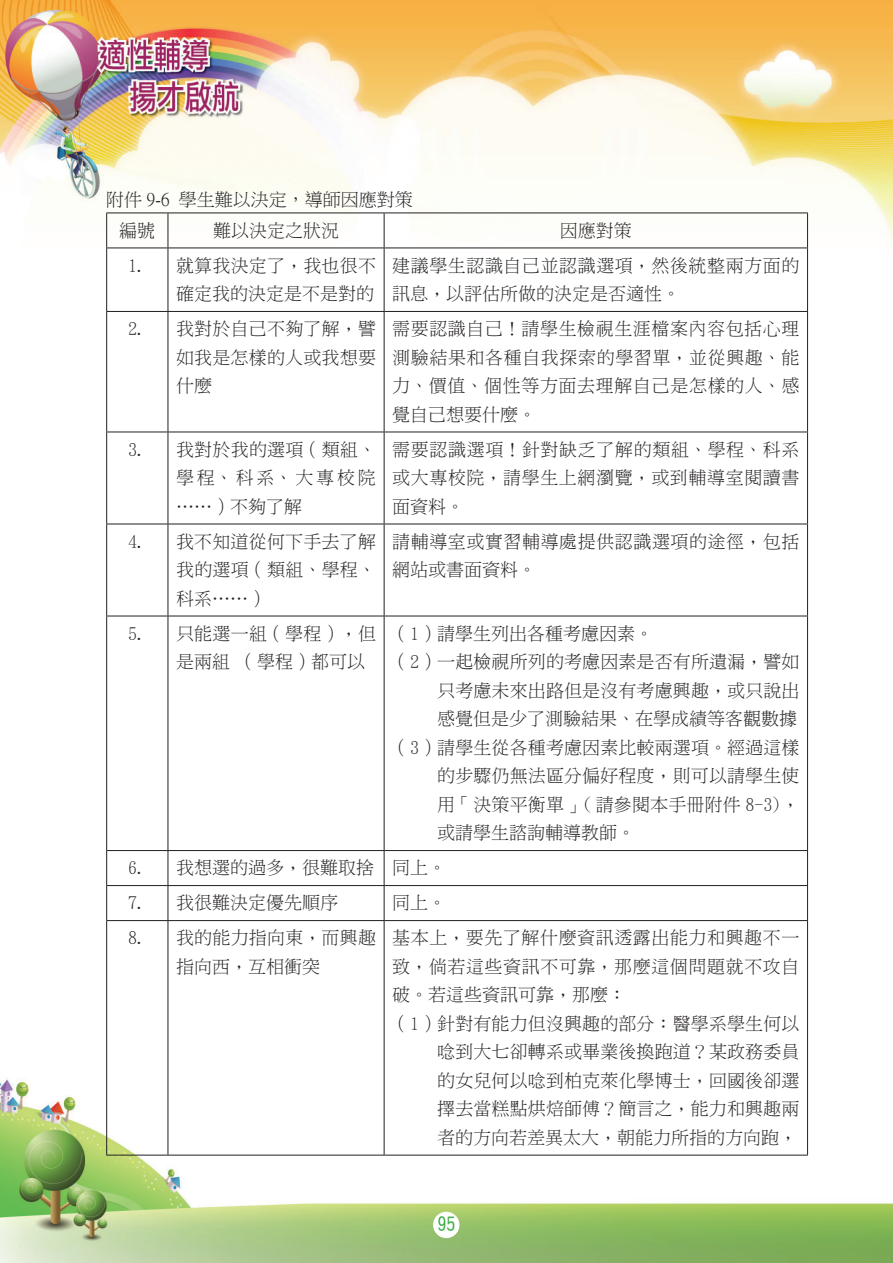
<style>
.page{position:relative;width:893px;height:1263px;background:#fff}
.page>*{position:absolute;margin:0;border:0;box-sizing:border-box;transform-origin:0 0}
.t1{font:18px/28.5px "DF Ming W3 WIN BF";letter-spacing:.005em;color:#231f20;text-align:justify}
.t2{font:18px/28.5px "DF Ming W3 WIN BF";letter-spacing:.03em;color:#231f20}
.t3{font:18px "DF Ming W3 WIN BF";letter-spacing:.035em;color:#231f20}
.t4{font:18px "P Ming Li U";color:#231f20}
.t5{font:18px "DF Yuan W7 WIN BF";color:#40ae49}
</style>
<div class="page">
<img style="left:0;top:0;width:893px;height:1263px">
<div style="left:433px;top:1212px;width:26px;height:26px;background:#fff;border-radius:50%"></div>
<hr style="left:106px;top:213px;width:62px;height:1px;background:#231f20">
<hr style="left:168px;top:213px;width:216px;height:1px;background:#231f20">
<hr style="left:384px;top:213px;width:424px;height:1px;background:#231f20">
<hr style="left:106px;top:248px;width:62px;height:1px;background:#231f20">
<hr style="left:168px;top:248px;width:216px;height:1px;background:#231f20">
<hr style="left:384px;top:248px;width:424px;height:1px;background:#231f20">
<hr style="left:106px;top:311px;width:62px;height:1px;background:#231f20">
<hr style="left:168px;top:311px;width:216px;height:1px;background:#231f20">
<hr style="left:384px;top:311px;width:424px;height:1px;background:#231f20">
<hr style="left:106px;top:432px;width:62px;height:1px;background:#231f20">
<hr style="left:168px;top:432px;width:216px;height:1px;background:#231f20">
<hr style="left:384px;top:432px;width:424px;height:1px;background:#231f20">
<hr style="left:106px;top:524px;width:62px;height:1px;background:#231f20">
<hr style="left:168px;top:524px;width:216px;height:1px;background:#231f20">
<hr style="left:384px;top:524px;width:424px;height:1px;background:#231f20">
<hr style="left:106px;top:616px;width:62px;height:1px;background:#231f20">
<hr style="left:168px;top:616px;width:216px;height:1px;background:#231f20">
<hr style="left:384px;top:616px;width:424px;height:1px;background:#231f20">
<hr style="left:106px;top:850px;width:62px;height:1px;background:#231f20">
<hr style="left:168px;top:850px;width:216px;height:1px;background:#231f20">
<hr style="left:384px;top:850px;width:424px;height:1px;background:#231f20">
<hr style="left:106px;top:885px;width:62px;height:1px;background:#231f20">
<hr style="left:168px;top:885px;width:216px;height:1px;background:#231f20">
<hr style="left:384px;top:885px;width:424px;height:1px;background:#231f20">
<hr style="left:106px;top:920px;width:62px;height:1px;background:#231f20">
<hr style="left:168px;top:920px;width:216px;height:1px;background:#231f20">
<hr style="left:384px;top:920px;width:424px;height:1px;background:#231f20">
<hr style="left:106px;top:1155px;width:62px;height:1px;background:#231f20">
<hr style="left:168px;top:1155px;width:216px;height:1px;background:#231f20">
<hr style="left:384px;top:1155px;width:424px;height:1px;background:#231f20">
<hr style="left:106px;top:213px;width:1px;height:35px;background:#231f20">
<hr style="left:106px;top:248px;width:1px;height:63px;background:#231f20">
<hr style="left:106px;top:312px;width:1px;height:120px;background:#231f20">
<hr style="left:106px;top:432px;width:1px;height:92px;background:#231f20">
<hr style="left:106px;top:524px;width:1px;height:92px;background:#231f20">
<hr style="left:106px;top:616px;width:1px;height:234px;background:#231f20">
<hr style="left:106px;top:851px;width:1px;height:34px;background:#231f20">
<hr style="left:106px;top:886px;width:1px;height:34px;background:#231f20">
<hr style="left:106px;top:921px;width:1px;height:234px;background:#231f20">
<hr style="left:168px;top:213px;width:1px;height:35px;background:#231f20">
<hr style="left:384px;top:213px;width:1px;height:35px;background:#231f20">
<hr style="left:807px;top:213px;width:1px;height:35px;background:#231f20">
<hr style="left:168px;top:248px;width:1px;height:63px;background:#231f20">
<hr style="left:384px;top:248px;width:1px;height:63px;background:#231f20">
<hr style="left:807px;top:248px;width:1px;height:63px;background:#231f20">
<hr style="left:168px;top:312px;width:1px;height:120px;background:#231f20">
<hr style="left:384px;top:312px;width:1px;height:120px;background:#231f20">
<hr style="left:807px;top:312px;width:1px;height:120px;background:#231f20">
<hr style="left:168px;top:432px;width:1px;height:92px;background:#231f20">
<hr style="left:384px;top:432px;width:1px;height:92px;background:#231f20">
<hr style="left:807px;top:432px;width:1px;height:92px;background:#231f20">
<hr style="left:168px;top:524px;width:1px;height:92px;background:#231f20">
<hr style="left:384px;top:524px;width:1px;height:92px;background:#231f20">
<hr style="left:807px;top:524px;width:1px;height:92px;background:#231f20">
<hr style="left:168px;top:616px;width:1px;height:234px;background:#231f20">
<hr style="left:384px;top:616px;width:1px;height:234px;background:#231f20">
<hr style="left:807px;top:616px;width:1px;height:234px;background:#231f20">
<hr style="left:168px;top:851px;width:1px;height:34px;background:#231f20">
<hr style="left:384px;top:851px;width:1px;height:34px;background:#231f20">
<hr style="left:807px;top:851px;width:1px;height:34px;background:#231f20">
<hr style="left:168px;top:886px;width:1px;height:34px;background:#231f20">
<hr style="left:384px;top:886px;width:1px;height:34px;background:#231f20">
<hr style="left:807px;top:886px;width:1px;height:34px;background:#231f20">
<hr style="left:168px;top:921px;width:1px;height:234px;background:#231f20">
<hr style="left:384px;top:921px;width:1px;height:234px;background:#231f20">
<hr style="left:807px;top:921px;width:1px;height:234px;background:#231f20">
<p class="t4" style="left:106px;top:190px;width:308px">附件 9-6 學生難以決定，導師因應對策</p>
<p class="t1" style="left:119px;top:216px;width:37px">編號</p>
<p class="t1" style="left:213px;top:216px;width:127px">難以決定之狀況</p>
<p class="t1" style="left:560px;top:216px;width:73px">因應對策</p>
<p class="t1" style="left:128px;top:251px;width:249px;text-align:right">1. 就算我決定了，我也很不確定我的決定是不是對的</p>
<p class="t2" style="left:392px;top:251px;width:409px">建議學生認識自己並認識選項，然後統整兩方面的訊息，以評估所做的決定是否適性。</p>
<p class="t1" style="left:176px;top:315px;width:201px;text-indent:-48px">2. 我對於自己不夠了解，譬如我是怎樣的人或我想要什麼</p>
<p class="t1" style="left:392px;top:315px;width:409px">需要認識自己！請學生檢視生涯檔案內容包括心理測驗結果和各種自我探索的學習單，並從興趣、能力、價值、個性等方面去理解自己是怎樣的人、感覺自己想要什麼。</p>
<p class="t1" style="left:176px;top:435px;width:201px;text-indent:-48px">3. 我對於我的選項（類組、學程、科系、大專校院……）不夠了解</p>
<p class="t1" style="left:392px;top:435px;width:409px">需要認識選項！針對缺乏了解的類組、學程、科系或大專校院，請學生上網瀏覽，或到輔導室閱讀書面資料。</p>
<p class="t1" style="left:176px;top:527px;width:201px;text-indent:-48px">4. 我不知道從何下手去了解我的選項（類組、學程、科系……）</p>
<p class="t2" style="left:392px;top:527px;width:409px">請輔導室或實習輔導處提供認識選項的途徑，包括網站或書面資料。</p>
<p class="t1" style="left:176px;top:619px;width:201px;text-indent:-48px">5. 只能選一組（學程），但是兩組 （學程）都可以</p>
<p class="t1" style="left:392px;top:619px;width:262px">（1）請學生列出各種考慮因素。</p>
<p class="t1" style="left:392px;top:648px;width:409px">（2）一起檢視所列的考慮因素是否有所遺漏，譬如</p>
<p class="t1" style="left:437px;top:676px;width:364px">只考慮未來出路但是沒有考慮興趣，或只說出</p>
<p class="t1" style="left:437px;top:705px;width:361px">感覺但是少了測驗結果、在學成績等客觀數據</p>
<p class="t1" style="left:392px;top:733px;width:409px">（3）請學生從各種考慮因素比較兩選項。經過這樣</p>
<p class="t1" style="left:437px;top:762px;width:364px">的步驟仍無法區分偏好程度，則可以請學生使</p>
<p class="t1" style="left:437px;top:790px;width:364px">用「決策平衡單」( 請參閱本手冊附件 8-3)，</p>
<p class="t1" style="left:437px;top:819px;width:199px">或請學生諮詢輔導教師。</p>
<p class="t1" style="left:128px;top:854px;width:319px">6. 我想選的過多，很難取捨 同上。</p>
<p class="t1" style="left:128px;top:889px;width:211px">7. 我很難決定優先順序</p>
<p class="t1" style="left:392px;top:889px;width:55px">同上。</p>
<p class="t1" style="left:128px;top:924px;width:249px;text-align:center">8. 我的能力指向東，而興趣指向西，互相衝突</p>
<p class="t2" style="left:392px;top:924px;width:409px">基本上，要先了解什麼資訊透露出能力和興趣不一</p>
<p class="t3" style="left:392px;top:957px;width:409px">致，倘若這些資訊不可靠，那麼這個問題就不攻自</p>
<p class="t1" style="left:392px;top:981px;width:235px">破。若這些資訊可靠，那麼：</p>
<p class="t1" style="left:392px;top:1009px;width:409px">（1）針對有能力但沒興趣的部分：醫學系學生何以</p>
<p class="t1" style="left:437px;top:1038px;width:364px">唸到大七卻轉系或畢業後換跑道？某政務委員</p>
<p class="t1" style="left:437px;top:1066px;width:364px">的女兒何以唸到柏克萊化學博士，回國後卻選</p>
<p class="t1" style="left:437px;top:1095px;width:364px">擇去當糕點烘焙師傅？簡言之，能力和興趣兩</p>
<p class="t1" style="left:437px;top:1123px;width:361px">者的方向若差異太大，朝能力所指的方向跑，</p>
<p class="t5" style="left:437px;top:1215px;width:19px">95</p>
</div>
